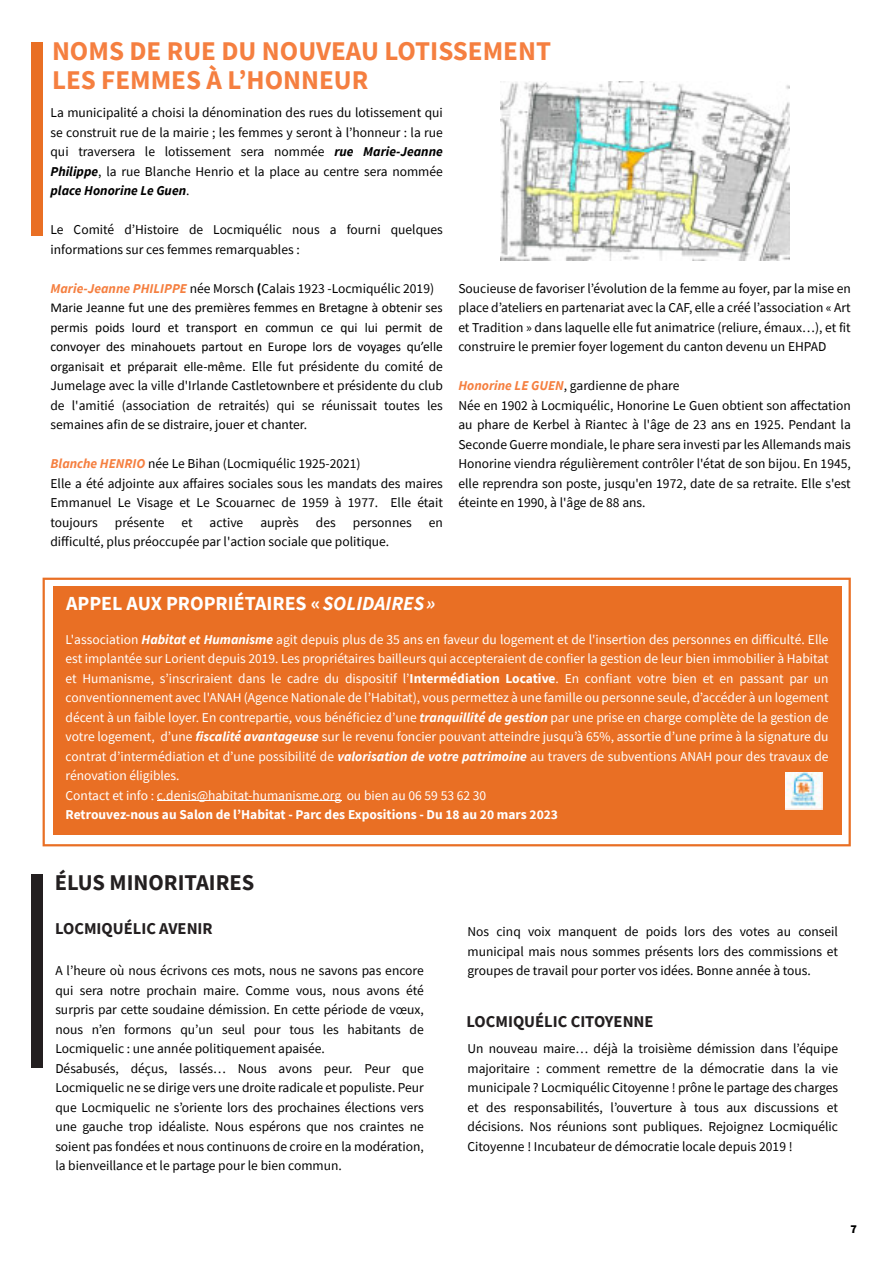
<style>
.page{position:relative;width:893px;height:1263px;background:#fff}
.page>*{position:absolute;margin:0;border:0;box-sizing:border-box;transform-origin:0 0}
.t1{font:700 27px/28.5px "Source Sans Pro";color:#f57f40}
.t2{font:700 22.5px "Source Sans Pro";color:#231f20}
.t3{font:700 19.95px "Source Sans Pro";color:#fff}
.t4{font:700 16.5px "Source Sans Pro";color:#231f20}
.t5{font:13.5px/19.5px "Source Sans Pro";color:#000;text-align:justify}
.t6{font:13.5px/19.5px "Source Sans Pro";color:#fff}
.t7{font:13.5px/19.5px "Calibri";color:#000;text-align:justify}
.t8{font:700 13.5px "Source Sans Pro";color:#fff}
.t9{font:900 12px "Source Sans Pro";color:#000}
.s1{font-weight:700;font-style:italic}
.s2{font-weight:700;font-style:italic;color:#f57f40}
.s3{font-weight:700}
.s4{font-family:"Source Sans Pro"}
.s5{font-style:italic}
</style>
<div class="page">
<img style="left:500px;top:82px;width:289px;height:179px">
<div style="left:31px;top:42px;width:12px;height:194px;background:#e96f24"></div>
<div style="left:31px;top:874px;width:12px;height:193px;background:#231f20"></div>
<svg style="left:43px;top:578px;width:808px;height:268px;background:#ea7934"></svg>
<img style="left:785px;top:772px;width:37px;height:38px">
<h1 class="t1" style="left:52px;top:39px;width:500px">NOMS DE RUE DU NOUVEAU LOTISSEMENT<br>LES FEMMES À L’HONNEUR</h1>
<p class="t5" style="left:50px;top:104px;width:394px">La municipalité a choisi la dénomination des rues du lotissement qui se construit rue de la mairie ; les femmes y seront à l’honneur : la rue qui traversera le lotissement sera nommée <span class="s1">rue Marie-Jeanne Philippe</span>, la rue Blanche Henrio et la place au centre sera nommée <span class="s1">place Honorine Le Guen</span>.</p>
<p class="t5" style="left:50px;top:221px;width:394px">Le Comité d’Histoire de Locmiquélic nous a fourni quelques informations sur ces femmes remarquables :</p>
<p class="t5" style="left:50px;top:279px;width:385px"><span class="s2">Marie-Jeanne PHILIPPE</span> née Morsch <span class="s3">(</span>Calais 1923 -Locmiquélic 2019)</p>
<p class="t7" style="left:50px;top:299px;width:394px">Marie Jeanne fut une des premières femmes en Bretagne à obtenir ses permis poids lourd et transport en commun ce qui lui permit de convoyer des minahouets partout en Europe lors de voyages qu’elle organisait et préparait elle-même. <span class="s4">Elle fut présidente du comité de</span></p>
<p class="t5" style="left:50px;top:377px;width:394px">Jumelage avec la ville d'Irlande Castletownbere et présidente du club de l'amitié (association de retraités) qui se réunissait toutes les semaines afin de se distraire, jouer et chanter.</p>
<p class="t5" style="left:50px;top:455px;width:394px;text-align:left"><span class="s2">Blanche HENRIO</span> née Le Bihan (Locmiquélic 1925-2021)<br>Elle a été adjointe aux affaires sociales sous les mandats des maires Emmanuel Le Visage et Le Scouarnec de 1959 à 1977. Elle était toujours</p>
<p class="t5" style="left:115px;top:513px;width:51px">présente</p>
<p class="t5" style="left:181px;top:513px;width:13px">et</p>
<p class="t5" style="left:210px;top:513px;width:35px">active</p>
<p class="t5" style="left:260px;top:513px;width:40px">auprès</p>
<p class="t5" style="left:316px;top:513px;width:21px">des</p>
<p class="t5" style="left:353px;top:513px;width:60px">personnes</p>
<p class="t5" style="left:429px;top:513px;width:16px">en</p>
<p class="t5" style="left:50px;top:533px;width:340px">difficulté, plus préoccupée par l'action sociale que politique.</p>
<p class="t5" style="left:458px;top:279px;width:394px">Soucieuse de favoriser l’évolution de la femme au foyer, par la mise en place d’ateliers en partenariat avec la CAF, elle a créé l’association « Art et Tradition » dans laquelle elle fut animatrice (reliure, émaux…), et fit construire le premier foyer logement du canton devenu un EHPAD</p>
<p class="t5" style="left:458px;top:377px;width:394px;text-align:left"><span class="s2">Honorine LE GUEN</span>, gardienne de phare<br>Née en 1902 à Locmiquélic, Honorine Le Guen obtient son affectation au phare de Kerbel à Riantec à l'âge de 23 ans en 1925. Pendant la Seconde Guerre mondiale, le phare sera investi par les Allemands mais Honorine viendra régulièrement contrôler l'état de son bijou. En 1945, elle reprendra son poste, jusqu'en 1972, date de sa retraite. Elle s'est éteinte en 1990, à l'âge de 88 ans.</p>
<h3 class="t3" style="left:66px;top:595px;width:371px">APPEL AUX PROPRIÉTAIRES «<span class="s5">SOLIDAIRES»</span></h3>
<p class="t6" style="left:66px;top:630px;width:764px">L'association <span class="s1">Habitat et Humanisme</span> agit depuis plus de 35 ans en faveur du logement et de l'insertion des personnes en difficulté. Elle est implantée sur Lorient depuis 2019. Les propriétaires bailleurs qui accepteraient de confier la gestion de leur bien immobilier à Habitat et Humanisme, s’inscriraient dans le cadre du dispositif l’<span class="s3">Intermédiation Locative</span>. En confiant votre bien et en passant par un conventionnement avec l'ANAH (Agence Nationale de l’Habitat), vous permettez à une famille ou personne seule, d’accéder à un logement décent à un faible loyer. En contrepartie, vous bénéficiez d’une <span class="s1">tranquillité de gestion</span> par une prise en charge complète de la gestion de votre logement, d’une <span class="s1">fiscalité avantageuse</span> sur le revenu foncier pouvant atteindre jusqu’à 65%, assortie d’une prime à la signature du contrat d’intermédiation et d’une possibilité de <span class="s1">valorisation de votre patrimoine</span> au travers de subventions ANAH pour des travaux de rénovation éligibles.<br>Contact et info : c.denis@habitat-humanisme.org ou bien au 06 59 53 62 30</p>
<p class="t8" style="left:66px;top:809px;width:494px">Retrouvez-nous au Salon de l’Habitat - Parc des Expositions - Du 18 au 20 mars 2023</p>
<h2 class="t2" style="left:55px;top:873px;width:201px">ÉLUS MINORITAIRES</h2>
<p class="t4" style="left:55px;top:921px;width:159px">LOCMIQUÉLIC AVENIR</p>
<p class="t5" style="left:55px;top:962px;width:370px;text-align:left">A l’heure où nous écrivons ces mots, nous ne savons pas encore qui sera notre prochain maire. Comme vous, nous avons été surpris par cette soudaine démission. En cette période de vœux, nous n’en formons qu’un seul pour tous les habitants de Locmiquelic : une année politiquement apaisée.<br>Désabusés, déçus, lassés… Nous avons peur. Peur que Locmiquelic ne se dirige vers une droite radicale et populiste. Peur que Locmiquelic ne s’oriente lors des prochaines élections vers une gauche trop idéaliste. Nous espérons que nos craintes ne soient pas fondées et nous continuons de croire en la modération, la bienveillance et le partage pour le bien commun.</p>
<p class="t5" style="left:467px;top:923px;width:372px">Nos cinq voix manquent de poids lors des votes au conseil municipal mais nous sommes présents lors des commissions et groupes de travail pour porter vos idées. Bonne année à tous.</p>
<p class="t4" style="left:467px;top:1015px;width:189px">LOCMIQUÉLIC CITOYENNE</p>
<p class="t5" style="left:467px;top:1040px;width:372px">Un nouveau maire… déjà la troisième démission dans l’équipe majoritaire : comment remettre de la démocratie dans la vie municipale ? Locmiquélic Citoyenne ! prône le partage des charges et des responsabilités, l’ouverture à tous aux discussions et décisions. Nos réunions sont publiques. Rejoignez Locmiquélic Citoyenne ! Incubateur de démocratie locale depuis 2019 !</p>
<p class="t9" style="left:850px;top:1224px;width:8px">7</p>
</div>
